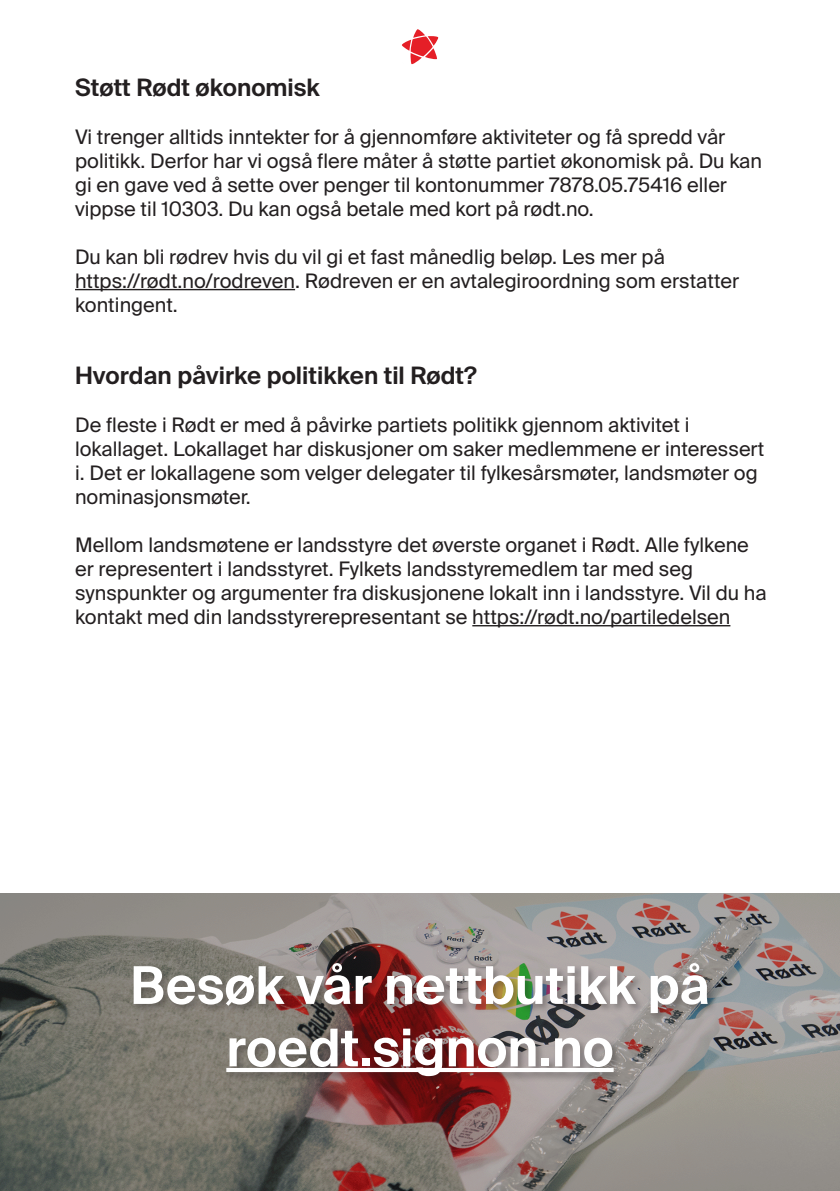
<style>
.page{position:relative;width:840px;height:1191px;background:#fff}
.page>*{position:absolute;margin:0;border:0;box-sizing:border-box;transform-origin:0 0}
.t1{font:600 52px "Suisse Intl";color:#fff}
.Underoverskrift_H3{font:600 24px "Suisse Intl";color:#231f20}
.Brødtekst_1__avsnitt{font:20px/24px "Suisse Intl";color:#231f20}
</style>
<div class="page">
<svg style="left:402px;top:29px;width:36px;height:35px"></svg>
<hr style="left:75px;top:289px;width:220px;height:1px;background:#231f20">
<hr style="left:472px;top:625px;width:258px;height:1px;background:#231f20">
<svg style="left:0;top:893px;width:839px;height:298px;background:#867e79"></svg>
<div style="left:131px;top:961px;width:586px;height:125px;background:#231f20;opacity:.35"></div>
<hr style="left:226px;top:1068px;width:387px;height:4px;background:#fff">
<p class="Underoverskrift_H3" style="left:75px;top:74px;width:246px">Støtt Rødt økonomisk</p>
<p class="Brødtekst_1__avsnitt" style="left:75px;top:125px;width:688px">Vi trenger alltids inntekter for å gjennomføre aktiviteter og få spredd vår politikk. Derfor har vi også flere måter å støtte partiet økonomisk på. Du kan gi en gave ved å sette over penger til kontonummer 7878.05.75416 eller vippse til 10303. Du kan også betale med kort på rødt.no.</p>
<p class="Brødtekst_1__avsnitt" style="left:75px;top:245px;width:591px">Du kan bli rødrev hvis du vil gi et fast månedlig beløp. Les mer på</p>
<p class="Brødtekst_1__avsnitt" style="left:75px;top:269px;width:665px">https://rødt.no/rodreven. Rødreven er en avtalegiroordning som erstatter kontingent.</p>
<p class="Underoverskrift_H3" style="left:75px;top:362px;width:403px">Hvordan påvirke politikken til Rødt?</p>
<p class="Brødtekst_1__avsnitt" style="left:75px;top:413px;width:690px">De fleste i Rødt er med å påvirke partiets politikk gjennom aktivitet i lokallaget. Lokallaget har diskusjoner om saker medlemmene er interessert i. Det er lokallagene som velger delegater til fylkesårsmøter, landsmøter og nominasjonsmøter.</p>
<p class="Brødtekst_1__avsnitt" style="left:75px;top:533px;width:692px">Mellom landsmøtene er landsstyre det øverste organet i Rødt. Alle fylkene er representert i landsstyret. Fylkets landsstyremedlem tar med seg synspunkter og argumenter fra diskusjonene lokalt inn i landsstyre. Vil du ha kontakt med din landsstyrerepresentant se https://rødt.no/partiledelsen</p>
<p class="t1" style="left:130px;top:955px;width:580px">Besøk vår nettbutikk på</p>
<p class="t1" style="left:226px;top:1018px;width:388px">roedt.signon.no</p>
</div>
